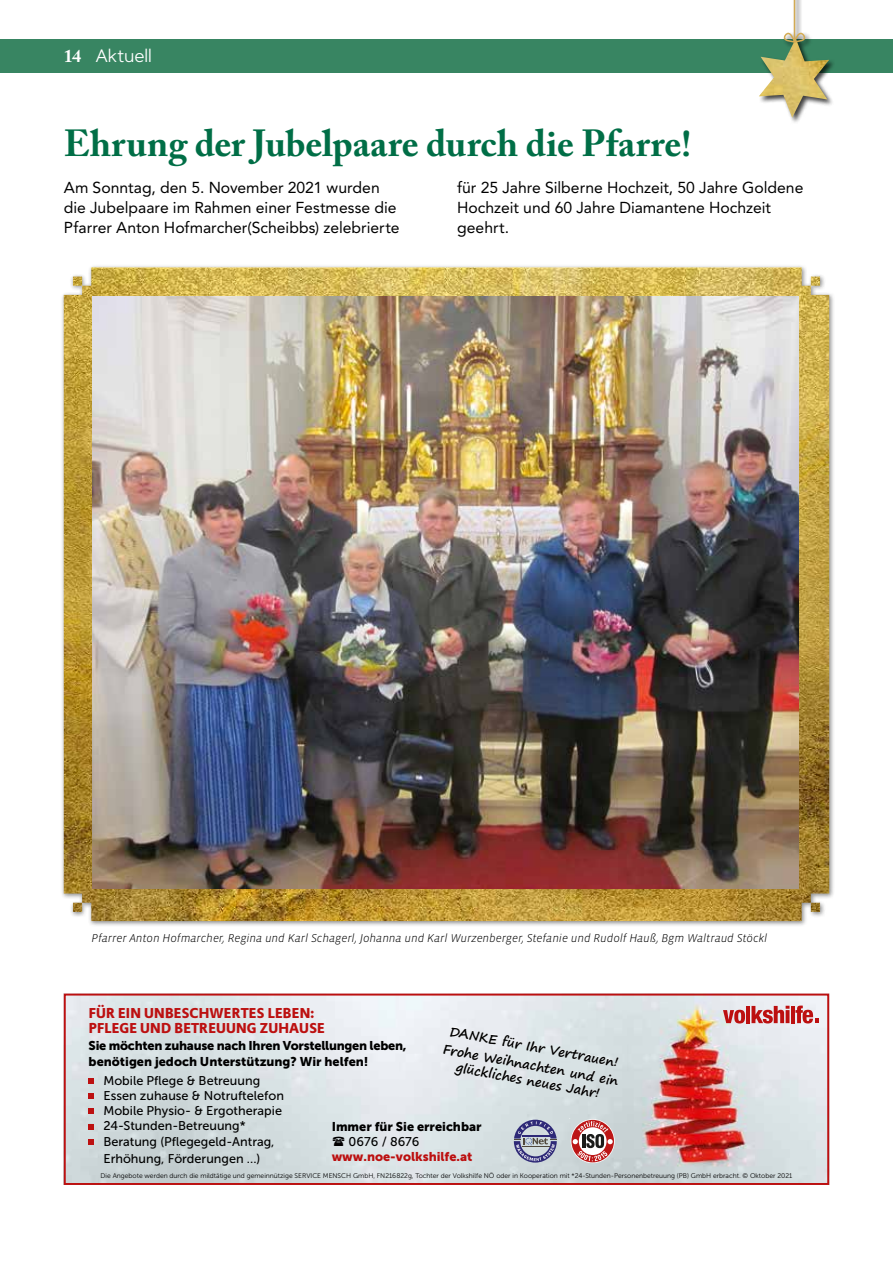
<style>
.page{position:relative;width:893px;height:1263px;background:#fff}
.page>*{position:absolute;margin:0;border:0;box-sizing:border-box;transform-origin:0 0}
.t1{font:700 37.5px "Adobe Caslon Pro";color:#006e46}
.t2{font:18px "Artegra Sans Alt";letter-spacing:-.005em;color:#fff}
.t3{font:15.75px/20.2px "Avenir";color:#000}
.t4{font:700 14.85px/15.6px "Adagio Sans";letter-spacing:.01em;color:#bc1010}
.t5{font:700 12.9px/18.6px "Segoe Print";color:#000}
.t6{font:12.6px/16.2px "Museo Sans 500";color:#000;text-align:center}
.t7{font:12.6px/15.1px "Museo Sans 900";letter-spacing:-.02em;color:#000}
.t8{font:12.6px "Museo Sans 900";color:#000}
.t9{font:12.6px "Museo Sans 900";color:#bc1010}
.t10{font:italic 300 11.7px "Vista Sans OT";letter-spacing:-.01em;color:#000}
.t11{font:6.75px "Museo Sans 300";color:#000}
.s1{font-family:"Adobe Caslon Pro";font-weight:700}
</style>
<div class="page">
<div style="left:0;top:39px;width:893px;height:33px;background:#388562"></div>
<img style="left:67px;top:996px;width:105px;height:186px">
<img style="left:627px;top:996px;width:199px;height:186px">
<svg style="left:440px;top:1024px;width:183px;height:81px;background:#e0e6e9"></svg>
<svg style="left:514px;top:1120px;width:43px;height:42px;background:#9295b1"></svg>
<svg style="left:571px;top:1119px;width:44px;height:44px"></svg>
<svg style="left:570px;top:1118px;width:44px;height:44px"></svg>
<svg style="left:89px;top:1078px;width:5px;height:6px"></svg>
<svg style="left:89px;top:1093px;width:5px;height:6px"></svg>
<svg style="left:89px;top:1108px;width:5px;height:6px"></svg>
<svg style="left:89px;top:1124px;width:5px;height:6px"></svg>
<svg style="left:89px;top:1139px;width:5px;height:6px"></svg>
<svg style="left:723px;top:1010px;width:22px;height:13px"></svg>
<hr style="left:746px;top:1006px;width:4px;height:17px;background:#bc1010">
<svg style="left:751px;top:1006px;width:38px;height:17px"></svg>
<hr style="left:791px;top:1006px;width:4px;height:17px;background:#bc1010">
<svg style="left:795px;top:1005px;width:24px;height:18px"></svg>
<div style="left:64px;top:993px;width:765px;height:192px;border:2px solid #bc1010"></div>
<div style="left:758px;top:0;width:78px;height:125px;background:#000;opacity:.75"></div>
<img style="left:759px;top:38px;width:70px;height:80px">
<svg style="left:779px;top:29px;width:31px;height:15px"></svg>
<hr style="left:794px;top:0;width:1px;height:43px;background:#d3ab53">
<div style="left:61px;top:264px;width:774px;height:663px;background:#000;opacity:.45"></div>
<img style="left:64px;top:267px;width:765px;height:654px">
<img style="left:92px;top:297px;width:706px;height:592px">
<svg style="left:333px;top:1136px;width:11px;height:10px"></svg>
<p class="t2" style="left:64px;top:43px;width:90px"><span class="s1">14</span> Aktuell</p>
<h1 class="t1" style="left:64px;top:121px;width:629px">Ehrung der Jubelpaare durch die Pfarre!</h1>
<p class="t3" style="left:64px;top:177px;width:337px">Am Sonntag, den 5. November 2021 wurden die Jubelpaare im Rahmen einer Festmesse die<br>Pfarrer Anton Hofmarcher(Scheibbs) zelebrierte</p>
<p class="t3" style="left:457px;top:177px;width:348px">für 25 Jahre Silberne Hochzeit, 50 Jahre Goldene<br>Hochzeit und 60 Jahre Diamantene Hochzeit geehrt.</p>
<p class="t10" style="left:92px;top:932px;width:677px">Pfarrer Anton Hofmarcher, Regina und Karl Schagerl, Johanna und Karl Wurzenberger, Stefanie und Rudolf Hauß, Bgm Waltraud Stöckl</p>
<p class="t4" style="left:89px;top:1005px;width:238px">FÜR EIN UNBESCHWERTES LEBEN:<br>PFLEGE UND BETREUUNG ZUHAUSE</p>
<p class="t7" style="left:89px;top:1038px;width:319px">Sie möchten zuhause nach Ihren Vorstellungen leben, benötigen jedoch Unterstützung? Wir helfen!</p>
<p class="t6" style="left:89px;top:1072px;width:173px">• Mobile Pflege &amp; Betreuung</p>
<p class="t6" style="left:89px;top:1087px;width:197px">• Essen zuhause &amp; Notruftelefon</p>
<p class="t6" style="left:89px;top:1102px;width:195px">• Mobile Physio- &amp; Ergotherapie</p>
<p class="t6" style="left:89px;top:1118px;width:158px">• 24-Stunden-Betreuung*</p>
<p class="t6" style="left:89px;top:1134px;width:187px">• Beratung (Pflegegeld-Antrag,<br>Erhöhung, Förderungen ...)</p>
<p class="t5" style="left:449px;top:1020px;width:180px;rotate:11deg">DANKE für Ihr Vertrauen!<br>Frohe Weihnachten und ein</p>
<p class="t5" style="left:458px;top:1057px;width:147px;rotate:11deg">glückliches neues Jahr!</p>
<p class="t8" style="left:332px;top:1119px;width:151px">Immer für Sie erreichbar</p>
<p class="t6" style="left:349px;top:1134px;width:72px">0676 / 8676</p>
<p class="t9" style="left:332px;top:1150px;width:142px">www.noe-volkshilfe.at</p>
<p class="t11" style="left:101px;top:1172px;width:693px">Die Angebote werden durch die mildtätige und gemeinnützige SERVICE MENSCH GmbH, FN216822g, Tochter der Volkshilfe NÖ oder in Kooperation mit *24-Stunden-Personenbetreuung (PB) GmbH erbracht. © Oktober 2021</p>
</div>
